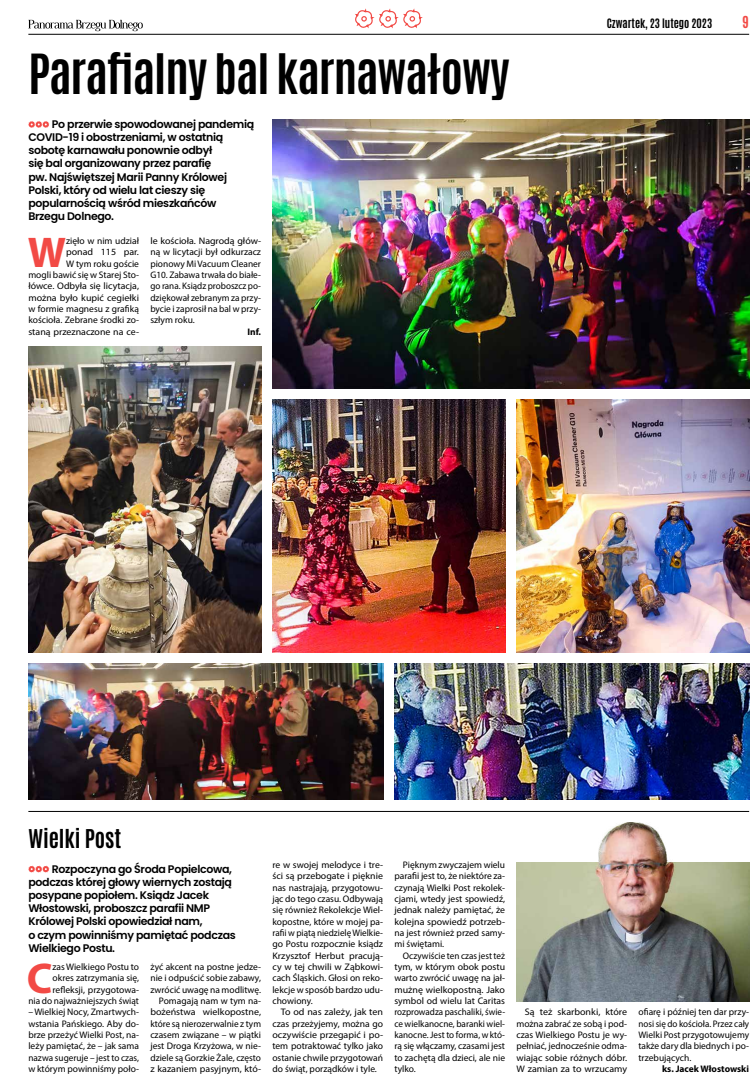
<style>
.page{position:relative;width:752px;height:1092px;background:#fff}
.page>*{position:absolute;margin:0;border:0;box-sizing:border-box;transform-origin:0 0}
.t1{font:700 47px "Antonio";letter-spacing:-.02em;color:#000}
.t2{font:700 43.1px "Myriad Pro";color:#f24a45}
.t3{font:700 22px "Antonio";color:#000}
.t4{font:700 14px "Antonio";color:#f24a45}
.t5{font:600 11px/13.2px "Poppins";letter-spacing:-.03em;color:#000}
.t6{font:700 11px "Antonio";color:#000}
.t7{font:9.5px/11.3px "Myriad Pro";color:#000;text-align:justify}
.t8{font:9.5px/11.3px "Myriad Pro";color:#000;text-align:justify;scale:1.05 1}
.t9{font:9.5px/11.3px "Myriad Pro";color:#000;text-align:justify;scale:.96 1}
.t10{font:9.5px/11.3px "Myriad Pro";color:#000;text-align:justify;scale:1.04 1}
.t11{font:700 9.5px "Myriad Pro";color:#000}
</style>
<div class="page">
<svg style="left:28px;top:20px;width:115px;height:11px"></svg>
<hr style="left:28px;top:34px;width:720px;height:1px;background:#000">
<svg style="left:355px;top:8px;width:68px;height:21px"></svg>
<svg style="left:28px;top:865px;width:21px;height:7px"></svg>
<img style="left:516px;top:862px;width:232px;height:139px">
<hr style="left:28px;top:811px;width:720px;height:1px;background:#000">
<img style="left:595px;top:822px;width:77px;height:54px">
<svg style="left:28px;top:121px;width:21px;height:7px"></svg>
<img style="left:272px;top:119px;width:476px;height:269px">
<img style="left:28px;top:346px;width:233px;height:306px">
<img style="left:272px;top:400px;width:233px;height:252px">
<img style="left:28px;top:663px;width:355px;height:136px">
<img style="left:516px;top:400px;width:232px;height:252px">
<img style="left:394px;top:663px;width:354px;height:136px">
<h1 class="t1" style="left:28px;top:41px;width:482px">Parafialny bal karnawałowy</h1>
<p class="t5" style="left:28px;top:117px;width:227px;text-indent:23px">Po przerwie spowodowanej pandemią COVID-19 i obostrzeniami, w ostatnią sobotę karnawału ponownie odbył<br>się bal organizowany przez parafię<br>pw. Najświętszej Marii Panny Królowej Polski, który od wielu lat cieszy się popularnością wśród mieszkańców Brzegu Dolnego.</p>
<p class="t7" style="left:28px;top:235px;width:112px;text-align:right">zięło w nim udział<br>ponad 115 par.<br>W tym roku goście<br>mogli bawić się w Starej Sto&shy;łówce. Odbyła się licytacja, można było kupić cegiełki w formie magnesu z grafiką kościoła. Zebrane środki zo&shy;staną przeznaczone na ce-</p>
<p class="t10" style="left:150px;top:235px;width:108px">le kościoła. Nagrodą głów&shy;ną w licytacji był odkurzacz pionowy Mi Vacuum Cleaner G10. Zabawa trwała do białe&shy;go rana. Ksiądz proboszcz po&shy;dziękował zebranym za przy&shy;bycie i zaprosił na bal w przy&shy;szłym roku.</p>
<h2 class="t2" style="left:28px;top:224px;width:40px">W</h2>
<p class="t11" style="left:247px;top:325px;width:15px">Inf.</p>
<p class="t6" style="left:606px;top:16px;width:107px">Czwartek, 23 lutego 2023</p>
<h3 class="t4" style="left:742px;top:12px;width:8px">9</h3>
<h3 class="t3" style="left:28px;top:822px;width:94px">Wielki Post</h3>
<p class="t5" style="left:28px;top:862px;width:209px;text-indent:23px">Rozpoczyna go Środa Popielcowa, podczas której głowy wiernych zostają posypane popiołem. Ksiądz Jacek<br>Włostowski, proboszcz parafii NMP<br>Królowej Polski opowiedział nam,<br>o czym powinniśmy pamiętać podczas<br>Wielkiego Postu.</p>
<h2 class="t2" style="left:27px;top:950px;width:27px">C</h2>
<p class="t7" style="left:28px;top:960px;width:112px;text-align:right">zas Wielkiego Postu to<br>okres zatrzymania się, refleksji, przygotowa-<br>nia do najważniejszych świąt</p>
<p class="t7" style="left:28px;top:1006px;width:112px">– Wielkiej Nocy, Zmartwych&shy;wstania Pańskiego. Aby do&shy;brze przeżyć Wielki Post, na&shy;leży pamiętać, że – jak sama nazwa sugeruje – jest to czas, w którym powinniśmy poło-</p>
<p class="t7" style="left:150px;top:960px;width:112px;text-align:right">żyć akcent na postne jedze&shy;nie i odpuścić sobie zabawy, zwrócić uwagę na modlitwę.<br>Pomagają nam w tym na&shy;bożeństwa wielkopostne, które są nierozerwalnie z tym czasem związane – w piątki jest Droga Krzyżowa, w nie&shy;dziele są Gorzkie Żale, często z kazaniem pasyjnym, któ-</p>
<p class="t7" style="left:272px;top:858px;width:112px">re w swojej melodyce i tre&shy;ści są przebogate i pięknie nas nastrajają, przygotowu&shy;jąc do tego czasu. Odbywają się również Rekolekcje Wiel&shy;kopostne, które w mojej pa&shy;rafii w piątą niedzielę Wielkie&shy;go Postu rozpocznie ksiądz Krzysztof Herbut pracują&shy;cy w tej chwili w Ząbkowi&shy;cach Śląskich. Głosi on reko&shy;lekcje w sposób bardzo udu&shy;chowiony.</p>
<p class="t8" style="left:272px;top:1006px;width:107px;text-indent:9px">To od nas zależy, jak ten czas przeżyjemy, można go oczywiście przegapić i po&shy;tem potraktować tylko jako ostanie chwile przygotowań do świąt, porządków i tyle.</p>
<p class="t7" style="left:394px;top:858px;width:112px;text-indent:9px">Pięknym zwyczajem wielu parafii jest to, że niektóre za&shy;czynają Wielki Post rekolek&shy;cjami, wtedy jest spowiedź, jednak należy pamiętać, że kolejna spowiedź potrzeb&shy;na jest również przed samy&shy;mi świętami.</p>
<p class="t9" style="left:394px;top:949px;width:117px;text-indent:9px">Oczywiście ten czas jest też tym, w którym obok postu warto zwrócić uwagę na jał&shy;mużnę wielkopostną. Jako symbol od wielu lat Caritas rozprowadza paschaliki, świe&shy;ce wielkanocne, baranki wiel&shy;kanocne. Jest to forma, w któ&shy;rą się włączamy, czasami jest to zachętą dla dzieci, ale nie tylko.</p>
<p class="t8" style="left:516px;top:1006px;width:107px;text-indent:9px">Są też skarbonki, które można zabrać ze sobą i pod&shy;czas Wielkiego Postu je wy&shy;pełniać, jednocześnie odma&shy;wiając sobie różnych dóbr.<br>W zamian za to wrzucamy</p>
<p class="t7" style="left:638px;top:1006px;width:112px">ofiarę i później ten dar przy&shy;nosi się do kościoła. Przez cały Wielki Post przygotowujemy także dary dla biednych i po&shy;trzebujących.</p>
<p class="t11" style="left:661px;top:1062px;width:88px">ks. Jacek Włostowski</p>
</div>
